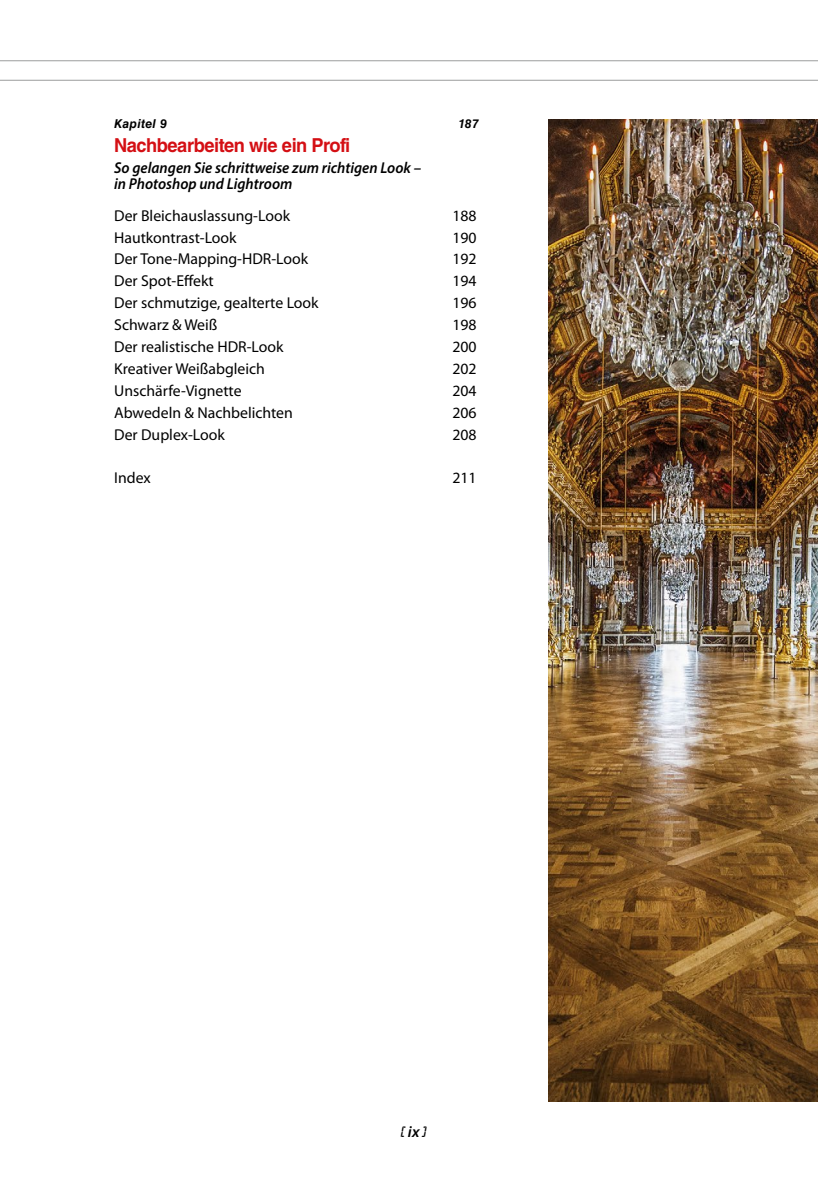
<style>
.page{position:relative;width:819px;height:1191px;background:#fff}
.page>*{position:absolute;margin:0;border:0;box-sizing:border-box;transform-origin:0 0}
.t1{font:700 19.25px "Helvetica LT Std";letter-spacing:-.025em;color:#d40f14;scale:.95 1}
.t2{font:15.75px "Myriad Pro";color:#000}
.t3{font:italic 600 15.75px/15.8px "Myriad Pro";color:#000;scale:.95 1}
.t4{font:15.75px "Lcd Plain";color:#000}
.t5{font:italic 700 12.25px "Helvetica LT Std";letter-spacing:.03em;color:#000}
.s1{font-family:"Myriad Pro";font-weight:600;font-style:italic}
</style>
<div class="page">
<hr style="left:0;top:60px;width:817px;height:1px;background:#9c9d9d">
<hr style="left:0;top:80px;width:817px;height:1px;background:#9c9d9d">
<img style="left:549px;top:119px;width:268px;height:982px">
<p class="t5" style="left:114px;top:116px;width:54px">Kapitel 9</p>
<p class="t5" style="left:458px;top:116px;width:22px">187</p>
<p class="t1" style="left:114px;top:134px;width:250px">Nachbearbeiten wie ein Profi</p>
<p class="t3" style="left:114px;top:160px;width:324px">So gelangen Sie schrittweise zum richtigen Look – in Photoshop und Lightroom</p>
<p class="t2" style="left:114px;top:206px;width:177px">Der Bleichauslassung-Look</p>
<p class="t2" style="left:452px;top:206px;width:26px">188</p>
<p class="t2" style="left:114px;top:227px;width:124px">Hautkontrast-Look</p>
<p class="t2" style="left:452px;top:227px;width:26px">190</p>
<p class="t2" style="left:114px;top:249px;width:195px">Der Tone-Mapping-HDR-Look</p>
<p class="t2" style="left:452px;top:249px;width:26px">192</p>
<p class="t2" style="left:114px;top:271px;width:101px">Der Spot-Effekt</p>
<p class="t2" style="left:452px;top:271px;width:26px">194</p>
<p class="t2" style="left:114px;top:293px;width:206px">Der schmutzige, gealterte Look</p>
<p class="t2" style="left:452px;top:293px;width:26px">196</p>
<p class="t2" style="left:114px;top:315px;width:105px">Schwarz &amp; Weiß</p>
<p class="t2" style="left:452px;top:315px;width:26px">198</p>
<p class="t2" style="left:114px;top:337px;width:171px">Der realistische HDR-Look</p>
<p class="t2" style="left:452px;top:337px;width:26px">200</p>
<p class="t2" style="left:114px;top:359px;width:152px">Kreativer Weißabgleich</p>
<p class="t2" style="left:452px;top:359px;width:26px">202</p>
<p class="t2" style="left:114px;top:381px;width:129px">Unschärfe-Vignette</p>
<p class="t2" style="left:452px;top:381px;width:26px">204</p>
<p class="t2" style="left:114px;top:402px;width:180px">Abwedeln &amp; Nachbelichten</p>
<p class="t2" style="left:452px;top:402px;width:26px">206</p>
<p class="t2" style="left:114px;top:424px;width:112px">Der Duplex-Look</p>
<p class="t2" style="left:452px;top:424px;width:26px">208</p>
<p class="t2" style="left:114px;top:468px;width:38px">Index</p>
<p class="t2" style="left:452px;top:468px;width:26px">211</p>
<p class="t4" style="left:400px;top:1122px;width:28px">[ <span class="s1">ix</span> ]</p>
</div>
